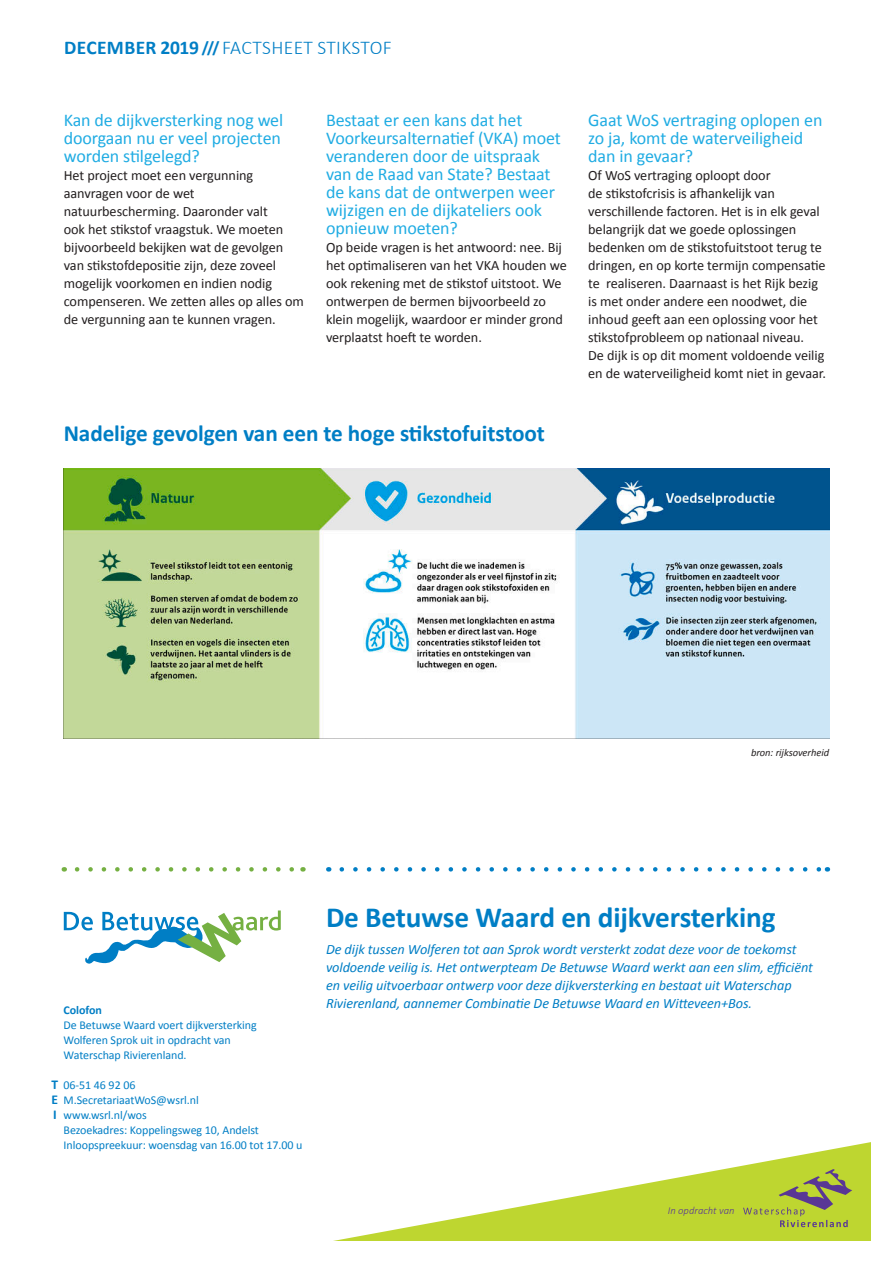
<style>
.page{position:relative;width:893px;height:1263px;background:#fff}
.page>*{position:absolute;margin:0;border:0;box-sizing:border-box;transform-origin:0 0}
.t1{font:700 29.25px "Calibri";letter-spacing:-.005em;color:#007ec5}
.t2{font:700 23.25px "Calibri";letter-spacing:-.005em;color:#007ec5}
.t3{font:300 19.5px "Calibri";letter-spacing:.02em;color:#007ec5}
.t4{font:18px/18px "Calibri";letter-spacing:-.005em;color:#20ace3}
.t5{font:14.25px/18px "Calibri";letter-spacing:-.005em;color:#231f20}
.t6{font:italic 14.25px/18px "Calibri";letter-spacing:-.005em;color:#007ec5}
.t7{font:12px/15px "Calibri";letter-spacing:-.005em;color:#007ec5}
.t8{font:700 12px "Calibri";letter-spacing:-.005em;color:#007ec5}
.t9{font:italic 300 10.65px "Calibri";color:#593795}
.t10{font:italic 10.5px "Calibri";letter-spacing:-.005em;color:#231f20}
.s1{font-weight:700}
.s2{font-weight:700;font-size:16.5px}
.s3{font-weight:700;font-size:13.5px}
</style>
<div class="page">
<svg style="left:333px;top:1142px;width:538px;height:99px"></svg>
<svg style="left:743px;top:1169px;width:109px;height:58px;background:#acba41"></svg>
<svg style="left:64px;top:910px;width:217px;height:54px"></svg>
<svg style="left:77px;top:867px;width:217px;height:4px"></svg>
<svg style="left:342px;top:867px;width:478px;height:4px"></svg>
<img style="left:64px;top:468px;width:765px;height:270px">
<p class="t3" style="left:64px;top:35px;width:329px"><span class="s1">DECEMBER 2019</span> <span class="s2">///</span> FACTSHEET STIKSTOF</p>
<p class="t4" style="left:64px;top:111px;width:221px">Kan de dijkversterking nog wel doorgaan nu er veel projecten worden stilgelegd?</p>
<p class="t5" style="left:64px;top:166px;width:242px">Het project moet een vergunning aanvragen voor de wet natuurbescherming. Daaronder valt<br>ook het stikstof vraagstuk. We moeten bijvoorbeeld bekijken wat de gevolgen van stikstofdepositie zijn, deze zoveel mogelijk voorkomen en indien nodig compenseren. We zetten alles op alles om de vergunning aan te kunnen vragen.</p>
<p class="t4" style="left:326px;top:111px;width:236px">Bestaat er een kans dat het<br>Voorkeursalternatief (VKA) moet veranderen door de uitspraak van de Raad van State? Bestaat de kans dat de ontwerpen weer wijzigen en de dijkateliers ook opnieuw moeten?</p>
<p class="t5" style="left:326px;top:238px;width:242px">Op beide vragen is het antwoord: nee. Bij het optimaliseren van het VKA houden we ook rekening met de stikstof uitstoot. We ontwerpen de bermen bijvoorbeeld zo klein mogelijk, waardoor er minder grond verplaatst hoeft te worden.</p>
<p class="t2" style="left:64px;top:418px;width:483px">Nadelige gevolgen van een te hoge stikstofuitstoot</p>
<p class="t4" style="left:588px;top:111px;width:236px">Gaat WoS vertraging oplopen en zo ja, komt de waterveiligheid dan in gevaar?</p>
<p class="t5" style="left:588px;top:166px;width:239px">Of WoS vertraging oploopt door<br>de stikstofcrisis is afhankelijk van verschillende factoren. Het is in elk geval belangrijk dat we goede oplossingen bedenken om de stikstofuitstoot terug te dringen, en op korte termijn compensatie te realiseren. Daarnaast is het Rijk bezig is met onder andere een noodwet, die inhoud geeft aan een oplossing voor het stikstofprobleem op nationaal niveau.</p>
<p class="t5" style="left:588px;top:346px;width:239px">De dijk is op dit moment voldoende veilig en de waterveiligheid komt niet in gevaar.</p>
<p class="t10" style="left:751px;top:745px;width:80px">bron: rijksoverheid</p>
<p class="t8" style="left:64px;top:1003px;width:40px">Colofon</p>
<p class="t7" style="left:64px;top:1018px;width:195px">De Betuwse Waard voert dijkversterking<br>Wolferen Sprok uit in opdracht van<br>Waterschap Rivierenland.</p>
<p class="t7" style="left:52px;top:1078px;width:85px"><span class="s3">T</span> 06-51 46 92 06</p>
<p class="t7" style="left:52px;top:1093px;width:149px"><span class="s3">E</span> M.SecretariaatWoS@wsrl.nl</p>
<p class="t7" style="left:53px;top:1108px;width:95px"><span class="s3">I</span> www.wsrl.nl/wos</p>
<p class="t7" style="left:64px;top:1123px;width:197px">Bezoekadres: Koppelingsweg 10, Andelst</p>
<p class="t7" style="left:64px;top:1138px;width:240px">Inloopspreekuur: woensdag van 16.00 tot 17.00 u</p>
<p class="t1" style="left:326px;top:899px;width:451px">De Betuwse Waard en dijkversterking</p>
<p class="t6" style="left:326px;top:940px;width:489px">De dijk tussen Wolferen tot aan Sprok wordt versterkt zodat deze voor de toekomst voldoende veilig is. Het ontwerpteam De Betuwse Waard werkt aan een slim, efficiënt en veilig uitvoerbaar ontwerp voor deze dijkversterking en bestaat uit Waterschap Rivierenland, aannemer Combinatie De Betuwse Waard en Witteveen+Bos.</p>
<p class="t9" style="left:668px;top:1204px;width:68px">In opdracht van</p>
</div>
